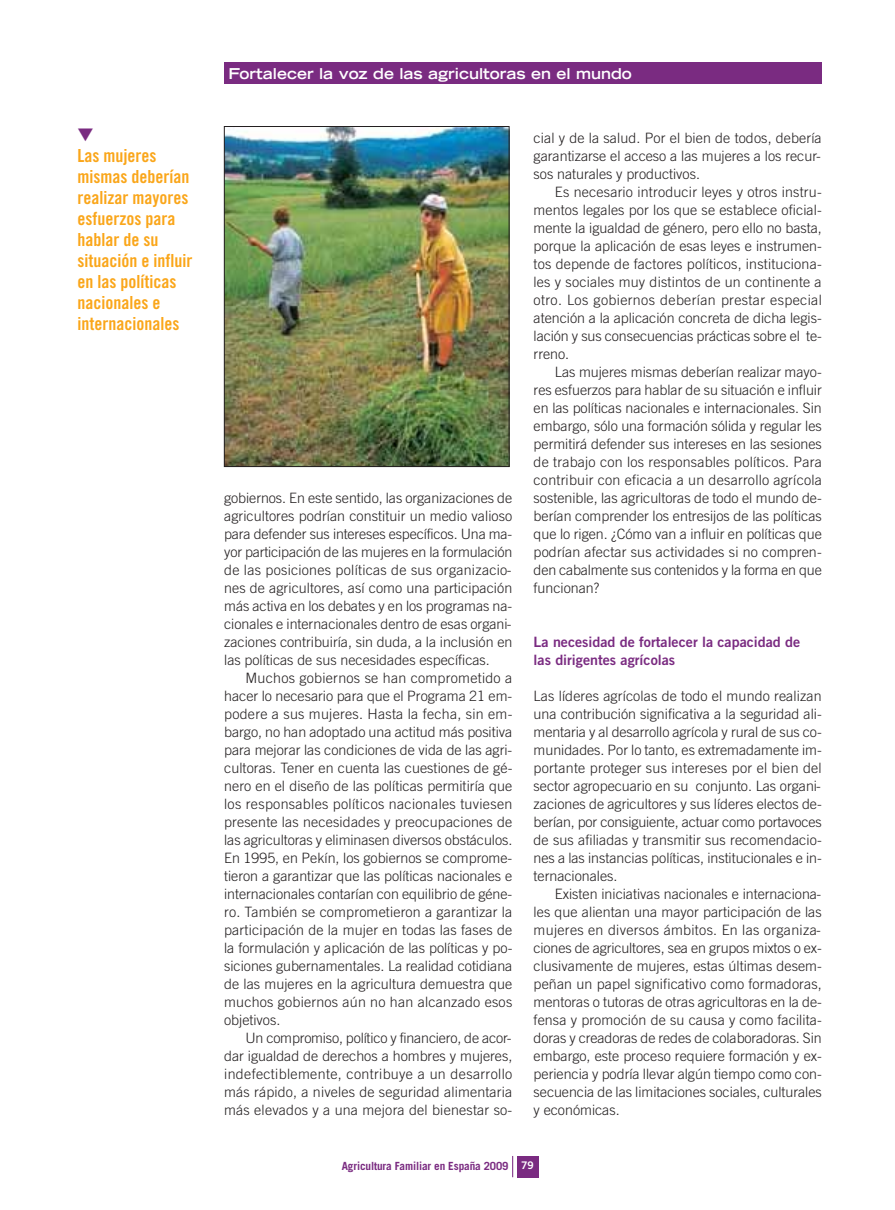
<style>
.page{position:relative;width:895px;height:1210px;background:#fff}
.page>*{position:absolute;margin:0;border:0;box-sizing:border-box;transform-origin:0 0}
.t1{font:18px/21px "Trade Gothic Bold Cond Twenty";color:#faa61a}
.t2{font:700 expanded 15px "Trade Gothic LH";color:#fff}
.t3{font:300 14.25px/18px "Trade Gothic";color:#231f20;text-align:justify}
.t4{font:14.25px/18px "Trade Gothic Bold Two";color:#7a2b81}
.t5{font:700 11.25px "Trade Gothic";letter-spacing:-.01em;color:#7a2b81}
.s1{font-family:"Trade Gothic Bold Two";font-weight:400;font-size:10.5px;color:#fff}
</style>
<div class="page">
<div style="left:224px;top:63px;width:597px;height:21px;background:#7a2b81"></div>
<div style="left:517px;top:1155px;width:21px;height:22px;background:#7a2b81"></div>
<svg style="left:512px;top:1156px;width:1px;height:21px"></svg>
<img style="left:226px;top:128px;width:281px;height:336px">
<div style="left:224px;top:126px;width:285px;height:340px;border:1px solid #231f20"></div>
<p class="t1" style="left:77px;top:147px;width:116px">Las mujeres mismas deberían realizar mayores esfuerzos para hablar de su situación e influir en las políticas nacionales e internacionales</p>
<p class="t2" style="left:228px;top:68px;width:405px">Fortalecer la voz de las agricultoras en el mundo</p>
<p class="t3" style="left:224px;top:490px;width:290px">gobiernos. En este sentido, las organizaciones de agricultores podrían constituir un medio valioso para defender sus intereses específicos. Una ma&shy;yor participación de las mujeres en la formulación de las posiciones políticas de sus organizacio&shy;nes de agricultores, así como una participación más activa en los debates y en los programas na&shy;cionales e internacionales dentro de esas organi&shy;zaciones contribuiría, sin duda, a la inclusión en las políticas de sus necesidades específicas.</p>
<p class="t3" style="left:224px;top:670px;width:290px;text-indent:21px">Muchos gobiernos se han comprometido a hacer lo necesario para que el Programa 21 em&shy;podere a sus mujeres. Hasta la fecha, sin em&shy;bargo, no han adoptado una actitud más positiva para mejorar las condiciones de vida de las agri&shy;cultoras. Tener en cuenta las cuestiones de gé&shy;nero en el diseño de las políticas permitiría que los responsables políticos nacionales tuviesen presente las necesidades y preocupaciones de las agricultoras y eliminasen diversos obstáculos.<br>En 1995, en Pekín, los gobiernos se comprome&shy;tieron a garantizar que las políticas nacionales e internacionales contarían con equilibrio de géne&shy;ro. También se comprometieron a garantizar la participación de la mujer en todas las fases de la formulación y aplicación de las políticas y po&shy;siciones gubernamentales. La realidad cotidiana de las mujeres en la agricultura demuestra que muchos gobiernos aún no han alcanzado esos objetivos.</p>
<p class="t3" style="left:224px;top:1030px;width:290px;text-indent:21px">Un compromiso, político y financiero, de acor&shy;dar igualdad de derechos a hombres y mujeres, indefectiblemente, contribuye a un desarrollo más rápido, a niveles de seguridad alimentaria más elevados y a una mejora del bienestar so-</p>
<p class="t3" style="left:533px;top:130px;width:290px">cial y de la salud. Por el bien de todos, debería garantizarse el acceso a las mujeres a los recur&shy;sos naturales y productivos.</p>
<p class="t3" style="left:533px;top:184px;width:290px;text-indent:21px">Es necesario introducir leyes y otros instru&shy;mentos legales por los que se establece oficial&shy;mente la igualdad de género, pero ello no basta, porque la aplicación de esas leyes e instrumen&shy;tos depende de factores políticos, instituciona&shy;les y sociales muy distintos de un continente a otro. Los gobiernos deberían prestar especial atención a la aplicación concreta de dicha legis&shy;lación y sus consecuencias prácticas sobre el te&shy;rreno.</p>
<p class="t3" style="left:533px;top:364px;width:290px;text-indent:21px">Las mujeres mismas deberían realizar mayo&shy;res esfuerzos para hablar de su situación e influir en las políticas nacionales e internacionales. Sin embargo, sólo una formación sólida y regular les permitirá defender sus intereses en las sesiones de trabajo con los responsables políticos. Para contribuir con eficacia a un desarrollo agrícola sostenible, las agricultoras de todo el mundo de&shy;berían comprender los entresijos de las políticas que lo rigen. ¿Cómo van a influir en políticas que podrían afectar sus actividades si no compren&shy;den cabalmente sus contenidos y la forma en que funcionan?</p>
<p class="t4" style="left:533px;top:634px;width:268px">La necesidad de fortalecer la capacidad de las dirigentes agrícolas</p>
<p class="t3" style="left:533px;top:688px;width:290px">Las líderes agrícolas de todo el mundo realizan una contribución significativa a la seguridad ali&shy;mentaria y al desarrollo agrícola y rural de sus co&shy;munidades. Por lo tanto, es extremadamente im&shy;portante proteger sus intereses por el bien del sector agropecuario en su conjunto. Las organi&shy;zaciones de agricultores y sus líderes electos de&shy;berían, por consiguiente, actuar como portavoces de sus afiliadas y transmitir sus recomendacio&shy;nes a las instancias políticas, institucionales e in&shy;ternacionales.</p>
<p class="t3" style="left:533px;top:886px;width:290px;text-indent:21px">Existen iniciativas nacionales e internaciona&shy;les que alientan una mayor participación de las mujeres en diversos ámbitos. En las organiza&shy;ciones de agricultores, sea en grupos mixtos o ex&shy;clusivamente de mujeres, estas últimas desem&shy;peñan un papel significativo como formadoras, mentoras o tutoras de otras agricultoras en la de&shy;fensa y promoción de su causa y como facilita&shy;doras y creadoras de redes de colaboradoras. Sin embargo, este proceso requiere formación y ex&shy;periencia y podría llevar algún tiempo como con&shy;secuencia de las limitaciones sociales, culturales y económicas.</p>
<p class="t5" style="left:342px;top:1161px;width:194px">Agricultura Familiar en España 2009 <span class="s1">79</span></p>
</div>
